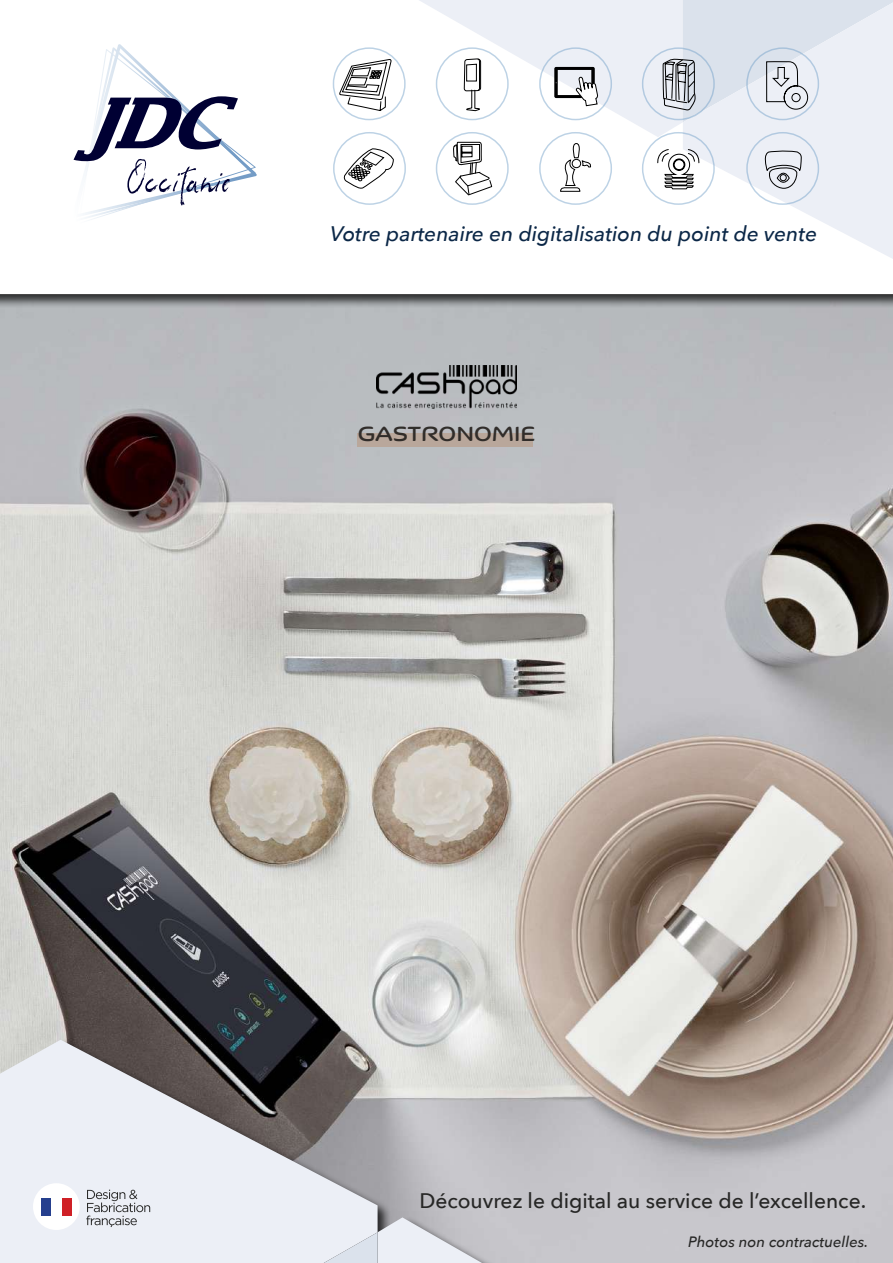
<style>
.page{position:relative;width:893px;height:1263px;background:#fff}
.page>*{position:absolute;margin:0;border:0;box-sizing:border-box;transform-origin:0 0}
.t1{font:22.5px "Kaili FY";color:#312d2a}
.t2{font:italic 500 21px "Avenir Next";color:#0b2747}
.t3{font:500 21px "Avenir Next";color:#272726}
.t4{font:italic 500 15px "Avenir Next";color:#272726}
</style>
<div class="page">
<img style="left:0;top:308px;width:893px;height:955px">
<div style="left:0;top:0;width:893px;height:308px;background:#000;opacity:.75"></div>
<div style="left:0;top:0;width:893px;height:294px;background:#fff"></div>
<svg style="left:689px;top:195px;width:204px;height:64px"></svg>
<div style="left:0;top:1038px;width:685px;height:225px;background:#000;opacity:.75"></div>
<svg style="left:378px;top:1217px;width:104px;height:46px"></svg>
<svg style="left:0;top:1040px;width:378px;height:223px;fill:#eceff6"></svg>
<svg style="left:0;top:1247px;width:29px;height:16px"></svg>
<svg style="left:73px;top:44px;width:184px;height:176px"></svg>
<div style="left:333px;top:132px;width:73px;height:73px;border:2px solid #6c9cc6;border-radius:50%"></div>
<div style="left:333px;top:47px;width:73px;height:73px;border:2px solid #6c9cc6;border-radius:50%"></div>
<svg style="left:339px;top:59px;width:53px;height:52px"></svg>
<svg style="left:343px;top:148px;width:51px;height:41px"></svg>
<svg style="left:419px;top:0;width:474px;height:195px"></svg>
<img style="left:377px;top:366px;width:139px;height:42px">
<div style="left:358px;top:433px;width:175px;height:13px;background:#b9a79b"></div>
<svg style="left:86px;top:1190px;width:64px;height:37px"></svg>
<div style="left:33px;top:1183px;width:47px;height:47px;background:#fff;border-radius:50%"></div>
<div style="left:41px;top:1198px;width:10px;height:17px;background:#253f8e"></div>
<div style="left:62px;top:1198px;width:10px;height:17px;background:#cf2026"></div>
<p class="t2" style="left:330px;top:215px;width:488px">Votre partenaire en digitalisation du point de vente</p>
<p class="t1" style="left:358px;top:416px;width:179px">GASTRONOMIE</p>
<p class="t3" style="left:419px;top:1182px;width:448px">Découvrez le digital au service de l’excellence.</p>
<p class="t4" style="left:688px;top:1228px;width:182px">Photos non contractuelles.</p>
</div>
